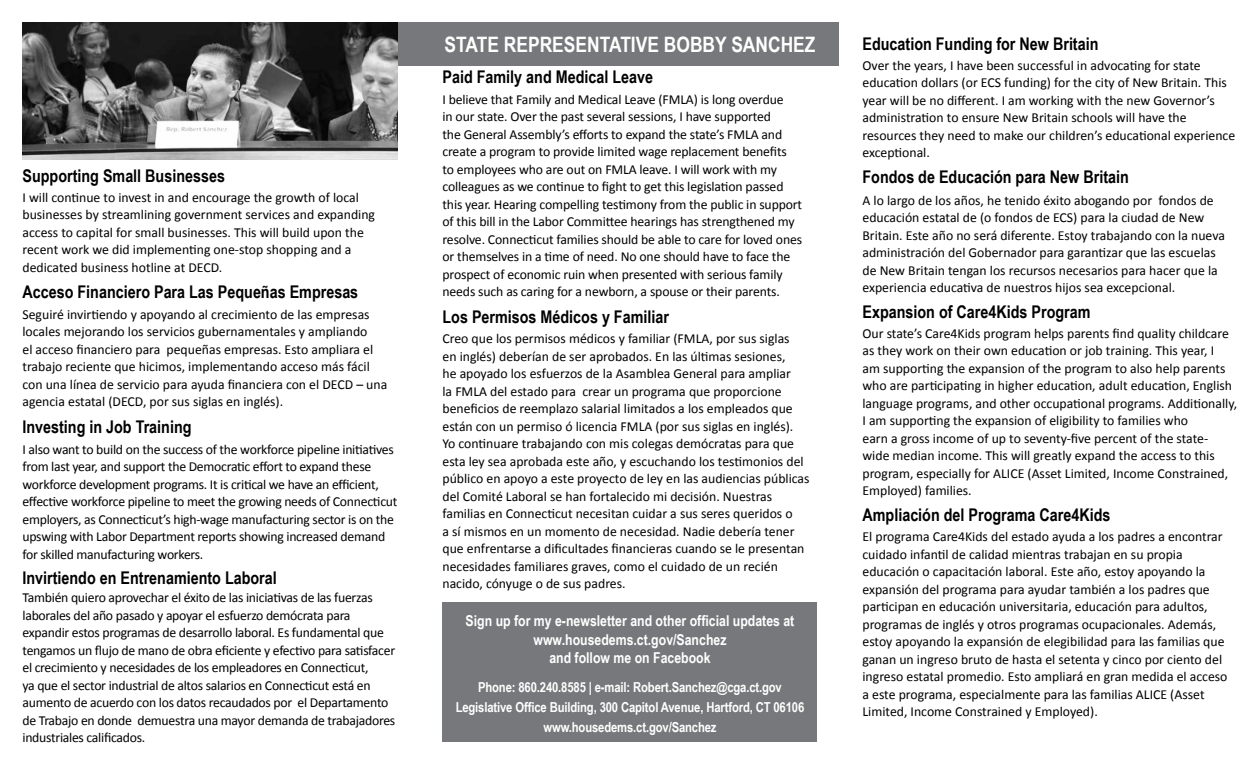
<style>
.page{position:relative;width:1260px;height:765px;background:#fff}
.page>*{position:absolute;margin:0;border:0;box-sizing:border-box;transform-origin:0 0}
.t1{font:700 21.25px "Arial Narrow";color:#fff}
.t2{font:700 17.5px "Arial Narrow";color:#000}
.t3{font:700 15px/18.8px "Arial Narrow";color:#fff;text-align:center}
.t4{font:13.75px/17.5px "Calibri";color:#000}
.t5{font:13.75px/17.5px "Calibri";letter-spacing:-.02em;color:#000}
.t6{font:700 13.75px/20px "Arial Narrow";letter-spacing:-.01em;color:#fff;text-align:center}
</style>
<div class="page">
<div style="left:380px;top:22px;width:459px;height:44px;background:#77787b"></div>
<div style="left:442px;top:602px;width:376px;height:140px;background:#77787b"></div>
<img style="left:22px;top:22px;width:376px;height:137px">
<p class="t2" style="left:22px;top:162px;width:204px">Supporting Small Businesses</p>
<p class="t4" style="left:22px;top:188px;width:354px">I will continue to invest in and encourage the growth of local businesses by streamlining government services and expanding access to capital for small businesses. This will build upon the recent work we did implementing one-stop shopping and a dedicated business hotline at DECD.</p>
<p class="t2" style="left:22px;top:279px;width:337px">Acceso Financiero Para Las Pequeñas Empresas</p>
<p class="t4" style="left:22px;top:305px;width:366px">Seguiré invirtiendo y apoyando al crecimiento de las empresas locales mejorando los servicios gubernamentales y ampliando<br>el acceso financiero para pequeñas empresas. Esto ampliara el trabajo reciente que hicimos, implementando acceso más fácil con una línea de servicio para ayuda financiera con el DECD – una agencia estatal (DECD, por sus siglas en inglés).</p>
<p class="t2" style="left:22px;top:414px;width:171px">Investing in Job Training</p>
<p class="t5" style="left:22px;top:440px;width:376px">I also want to build on the success of the workforce pipeline initiatives from last year, and support the Democratic effort to expand these workforce development programs. It is critical we have an efficient, effective workforce pipeline to meet the growing needs of Connecticut employers, as Connecticut’s high-wage manufacturing sector is on the upswing with Labor Department reports showing increased demand for skilled manufacturing workers.</p>
<p class="t2" style="left:22px;top:565px;width:256px">Invirtiendo en Entrenamiento Laboral</p>
<p class="t5" style="left:22px;top:589px;width:374px">También quiero aprovechar el éxito de las iniciativas de las fuerzas laborales del año pasado y apoyar el esfuerzo demócrata para expandir estos programas de desarrollo laboral. Es fundamental que tengamos un flujo de mano de obra eficiente y efectivo para satisfacer el crecimiento y necesidades de los empleadores en Connecticut,<br>ya que el sector industrial de altos salarios en Connecticut está en aumento de acuerdo con los datos recaudados por el Departamento de Trabajo en donde demuestra una mayor demanda de trabajadores industriales calificados.</p>
<h1 class="t1" style="left:444px;top:28px;width:373px">STATE REPRESENTATIVE BOBBY SANCHEZ</h1>
<p class="t2" style="left:442px;top:64px;width:212px">Paid Family and Medical Leave</p>
<p class="t4" style="left:442px;top:90px;width:361px">I believe that Family and Medical Leave (FMLA) is long overdue<br>in our state. Over the past several sessions, I have supported<br>the General Assembly’s efforts to expand the state’s FMLA and create a program to provide limited wage replacement benefits<br>to employees who are out on FMLA leave. I will work with my colleagues as we continue to fight to get this legislation passed this year. Hearing compelling testimony from the public in support of this bill in the Labor Committee hearings has strengthened my resolve. Connecticut families should be able to care for loved ones or themselves in a time of need. No one should have to face the prospect of economic ruin when presented with serious family needs such as caring for a newborn, a spouse or their parents.</p>
<p class="t2" style="left:442px;top:304px;width:228px">Los Permisos Médicos y Familiar</p>
<p class="t4" style="left:442px;top:330px;width:369px">Creo que los permisos médicos y familiar (FMLA, por sus siglas<br>en inglés) deberían de ser aprobados. En las últimas sesiones,<br>he apoyado los esfuerzos de la Asamblea General para ampliar<br>la FMLA del estado para crear un programa que proporcione beneficios de reemplazo salarial limitados a los empleados que están con un permiso ó licencia FMLA (por sus siglas en inglés).<br>Yo continuare trabajando con mis colegas demócratas para que esta ley sea aprobada este año, y escuchando los testimonios del público en apoyo a este proyecto de ley en las audiencias públicas del Comité Laboral se han fortalecido mi decisión. Nuestras familias en Connecticut necesitan cuidar a sus seres queridos o<br>a sí mismos en un momento de necesidad. Nadie debería tener que enfrentarse a dificultades financieras cuando se le presentan necesidades familiares graves, como el cuidado de un recién nacido, cónyuge o de sus padres.</p>
<p class="t3" style="left:466px;top:610px;width:330px">Sign up for my e-newsletter and other official updates at www.housedems.ct.gov/Sanchez<br>and follow me on Facebook</p>
<p class="t6" style="left:456px;top:676px;width:350px">Phone: 860.240.8585 | e-mail: Robert.Sanchez@cga.ct.gov<br>Legislative Office Building, 300 Capitol Avenue, Hartford, CT 06106 www.housedems.ct.gov/Sanchez</p>
<p class="t2" style="left:862px;top:30px;width:238px">Education Funding for New Britain</p>
<p class="t4" style="left:863px;top:56px;width:374px">Over the years, I have been successful in advocating for state education dollars (or ECS funding) for the city of New Britain. This year will be no different. I am working with the new Governor’s administration to ensure New Britain schools will have the resources they need to make our children’s educational experience exceptional.</p>
<p class="t2" style="left:862px;top:163px;width:268px">Fondos de Educación para New Britain</p>
<p class="t4" style="left:862px;top:191px;width:364px">A lo largo de los años, he tenido éxito abogando por fondos de educación estatal de (o fondos de ECS) para la ciudad de New Britain. Este año no será diferente. Estoy trabajando con la nueva administración del Gobernador para garantizar que las escuelas de New Britain tengan los recursos necesarios para hacer que la experiencia educativa de nuestros hijos sea excepcional.</p>
<p class="t2" style="left:862px;top:298px;width:230px">Expansion of Care4Kids Program</p>
<p class="t4" style="left:862px;top:325px;width:376px">Our state’s Care4Kids program helps parents find quality childcare as they work on their own education or job training. This year, I<br>am supporting the expansion of the program to also help parents who are participating in higher education, adult education, English language programs, and other occupational programs. Additionally, I am supporting the expansion of eligibility to families who<br>earn a gross income of up to seventy-five percent of the state&shy;wide median income. This will greatly expand the access to this program, especially for ALICE (Asset Limited, Income Constrained, Employed) families.</p>
<p class="t2" style="left:862px;top:502px;width:250px">Ampliación del Programa Care4Kids</p>
<p class="t4" style="left:862px;top:528px;width:367px">El programa Care4Kids del estado ayuda a los padres a encontrar cuidado infantil de calidad mientras trabajan en su propia educación o capacitación laboral. Este año, estoy apoyando la expansión del programa para ayudar también a los padres que participan en educación universitaria, educación para adultos, programas de inglés y otros programas ocupacionales. Además, estoy apoyando la expansión de elegibilidad para las familias que ganan un ingreso bruto de hasta el setenta y cinco por ciento del ingreso estatal promedio. Esto ampliará en gran medida el acceso a este programa, especialmente para las familias ALICE (Asset Limited, Income Constrained y Employed).</p>
</div>
